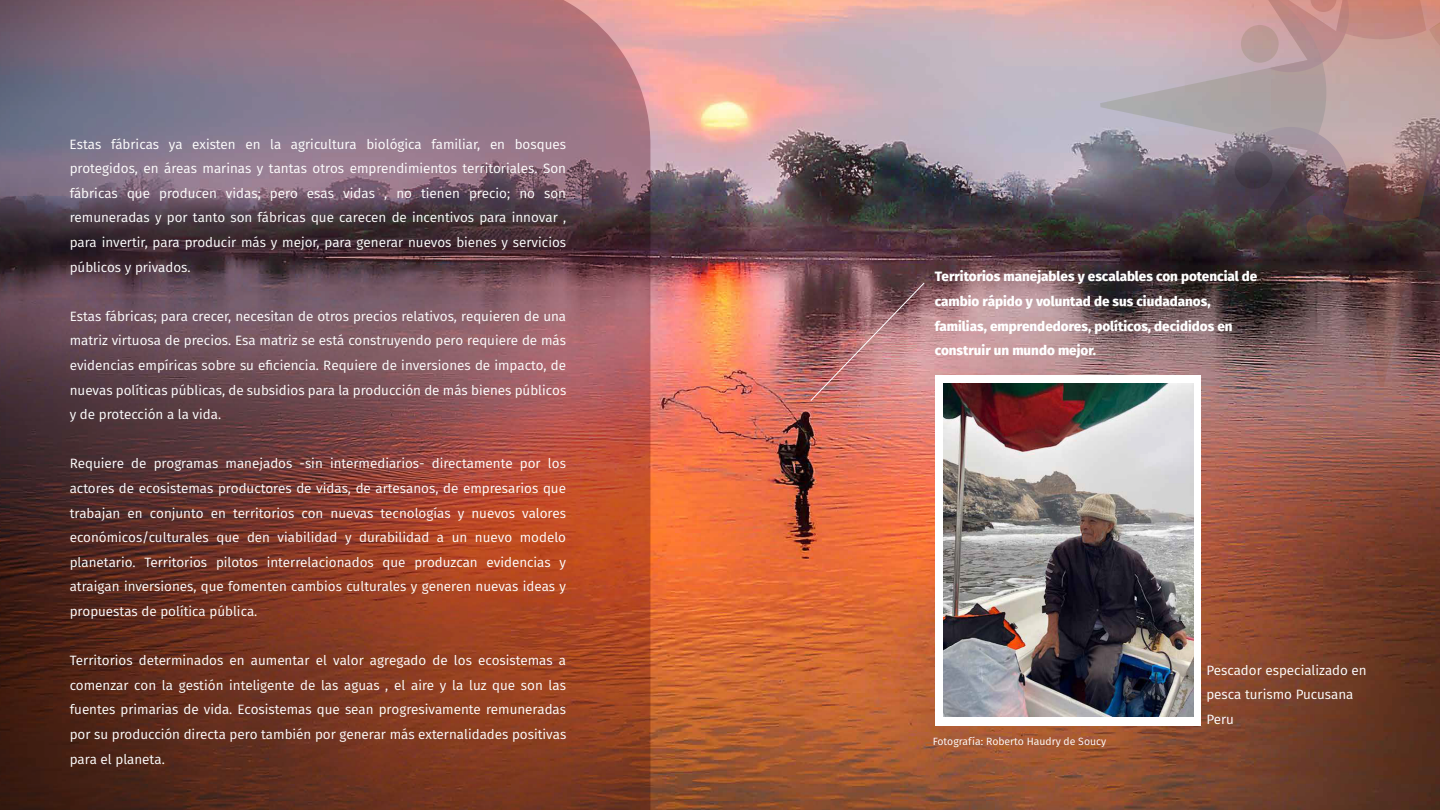
<style>
.page{position:relative;width:1440px;height:810px;background:#fff}
.page>*{position:absolute;margin:0;border:0;box-sizing:border-box;transform-origin:0 0}
.t1{font:13.5px/24.6px "Fira Sans";color:#fff;text-align:justify}
.t2{font:800 13.5px/24.6px "Fira Sans";color:#fff}
.t3{font:10.5px "Fira Sans";color:#fff}
</style>
<div class="page">
<img style="left:650px;top:0;width:790px;height:810px">
<img style="left:0;top:0;width:650px;height:810px">
<img style="left:810px;top:282px;width:115px;height:120px">
<div style="left:936px;top:375px;width:265px;height:350px;background:#fff"></div>
<img style="left:944px;top:384px;width:249px;height:332px">
<img style="left:1100px;top:0;width:340px;height:388px">
<svg style="left:1231px;top:127px;width:118px;height:117px;background:#5e5059"></svg>
<p class="t1" style="left:70px;top:131px;width:498px">Estas fábricas ya existen en la agricultura biológica familiar, en bosques protegidos, en áreas marinas y tantas otros emprendimientos territoriales. Son fábricas que producen vidas; pero esas vidas , no tienen precio; no son remuneradas y por tanto son fábricas que carecen de incentivos para innovar , para invertir, para producir más y mejor, para generar nuevos bienes y servicios públicos y privados.</p>
<p class="t1" style="left:70px;top:303px;width:498px">Estas fábricas; para crecer, necesitan de otros precios relativos, requieren de una matriz virtuosa de precios. Esa matriz se está construyendo pero requiere de más evidencias empíricas sobre su eficiencia. Requiere de inversiones de impacto, de nuevas políticas públicas, de subsidios para la producción de más bienes públicos y de protección a la vida.</p>
<p class="t1" style="left:70px;top:451px;width:498px">Requiere de programas manejados -sin intermediarios- directamente por los actores de ecosistemas productores de vidas, de artesanos, de empresarios que trabajan en conjunto en territorios con nuevas tecnologías y nuevos valores económicos/culturales que den viabilidad y durabilidad a un nuevo modelo planetario. Territorios pilotos interrelacionados que produzcan evidencias y atraigan inversiones, que fomenten cambios culturales y generen nuevas ideas y propuestas de política pública.</p>
<p class="t1" style="left:70px;top:648px;width:498px">Territorios determinados en aumentar el valor agregado de los ecosistemas a comenzar con la gestión inteligente de las aguas , el aire y la luz que son las fuentes primarias de vida. Ecosistemas que sean progresivamente remuneradas por su producción directa pero también por generar más externalidades positivas para el planeta.</p>
<p class="t2" style="left:935px;top:263px;width:324px">Territorios manejables y escalables con potencial de cambio rápido y voluntad de sus ciudadanos, familias, emprendedores, políticos, decididos en construir un mundo mejor.</p>
<p class="t3" style="left:933px;top:733px;width:175px">Fotografía: Roberto Haudry de Soucy</p>
<p class="t1" style="left:1206px;top:657px;width:162px;text-align:left">Pescador especializado en pesca turismo Pucusana<br>Peru</p>
</div>
